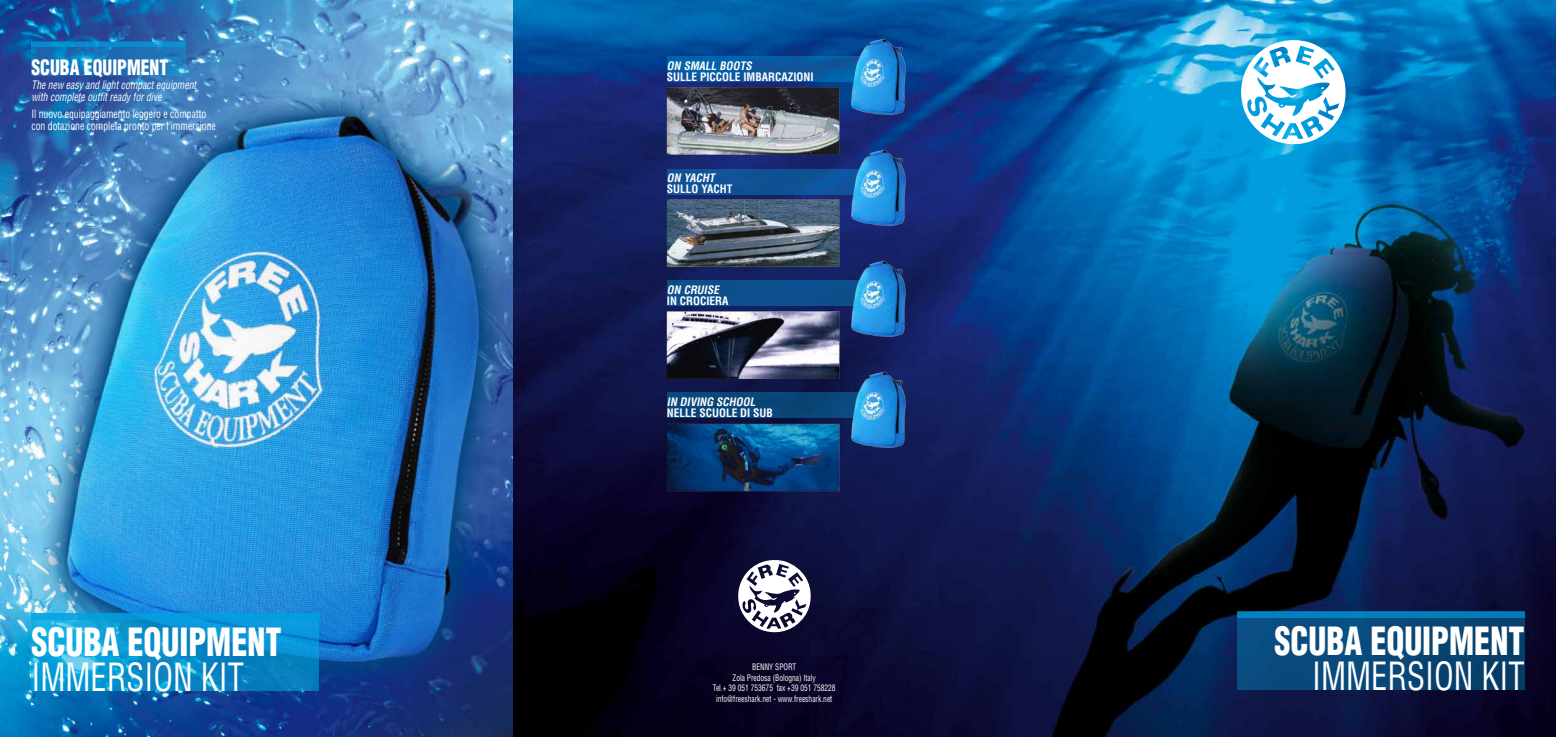
<style>
.page{position:relative;width:1556px;height:737px;background:#fff}
.page>*{position:absolute;margin:0;border:0;box-sizing:border-box;transform-origin:0 0}
.t1{font:900 condensed 37.89px "Helvetica";color:#fff;scale:.85 1}
.t2{font:condensed 37.89px "Helvetica";color:#fff;scale:.85 1}
.t3{font:900 condensed 20.74px "Helvetica";color:#fff;scale:.85 1}
.t4{font:condensed 11.38px/12.1px "Helvetica";color:#fff;scale:.85 1}
.t5{font:italic condensed 11.38px/12.1px "Helvetica";color:#fff;scale:.85 1}
.t6{font:700 condensed 11.38px "Helvetica";color:#fff}
.t7{font:italic 700 condensed 11.38px "Helvetica";color:#fff}
.t8{font:condensed 8.75px/10.5px "Helvetica";color:#fff;text-align:center;scale:.85 1}
</style>
<div class="page">
<img style="left:0;top:0;width:513px;height:737px">
<img style="left:513px;top:0;width:1042px;height:737px">
<img style="left:626px;top:3px;width:295px;height:590px">
<svg style="left:735px;top:558px;width:77px;height:77px"></svg>
<svg style="left:1237px;top:37px;width:111px;height:111px"></svg>
<div style="left:667px;top:56px;width:222px;height:26px;background:linear-gradient(to bottom,#045fa5,#0e569c)"></div>
<div style="left:667px;top:169px;width:222px;height:26px;background:linear-gradient(to bottom,#0f5297,#0f5296)"></div>
<div style="left:667px;top:280px;width:222px;height:26px;background:#0d508d"></div>
<div style="left:667px;top:393px;width:222px;height:25px;background:#0a4679"></div>
<img style="left:843px;top:26px;width:70px;height:98px">
<img style="left:843px;top:137px;width:70px;height:98px">
<img style="left:843px;top:248px;width:70px;height:98px">
<img style="left:843px;top:359px;width:70px;height:98px">
<div style="left:1236px;top:612px;width:288px;height:77px;background:linear-gradient(to right,#0a5086,#073e69)"></div>
<div style="left:1236px;top:612px;width:288px;height:6px;background:#037fbb"></div>
<svg style="left:32px;top:47px;width:154px;height:29px;background:#1d76b8"></svg>
<svg style="left:32px;top:42px;width:154px;height:5px"></svg>
<svg style="left:32px;top:619px;width:287px;height:72px;background:#0c94d0"></svg>
<div style="left:32px;top:613px;width:287px;height:6px;background:#009ee0"></div>
<h2 class="t3" style="left:32px;top:54px;width:162px">SCUBA EQUIPMENT</h2>
<h3 class="t5" style="left:32px;top:79px;width:198px">Thenew easyand lightcompactequipment with completeoutfitreadyfordive</h3>
<h3 class="t4" style="left:32px;top:108px;width:218px">Il nuovo equipaggiamento leggero e compatto con dotazione completa pronto per l’immersione</h3>
<h1 class="t1" style="left:32px;top:618px;width:296px">SCUBA EQUIPMENT</h1>
<h1 class="t2" style="left:32px;top:653px;width:251px">IMMERSION KIT</h1>
<h3 class="t7" style="left:667px;top:59px;width:89px">ON SMALL BOOTS</h3>
<h3 class="t6" style="left:667px;top:70px;width:148px">SULLE PICCOLE IMBARCAZIONI</h3>
<h3 class="t7" style="left:667px;top:171px;width:52px">O N YACHT</h3>
<h3 class="t6" style="left:667px;top:182px;width:67px">SULLO YACHT</h3>
<h3 class="t7" style="left:667px;top:283px;width:56px">ON CRUISE</h3>
<h3 class="t6" style="left:667px;top:294px;width:63px">IN CROCIERA</h3>
<h3 class="t7" style="left:667px;top:395px;width:92px">IN DIVING SCHOOL</h3>
<h3 class="t6" style="left:667px;top:406px;width:107px">NELLE SCUOLE DI SUB</h3>
<p class="t8" style="left:712px;top:661px;width:146px">BENNY SPORT<br>Zola Predosa (Bologna) Italy<br>Tel.+ 39 051 753675 fax +39 051 758228 info@freeshark.net - www.freeshark.net</p>
<h1 class="t1" style="left:1274px;top:616px;width:296px">SCUBA EQUIPMENT</h1>
<h1 class="t2" style="left:1311px;top:652px;width:251px">IMMERSION KIT</h1>
</div>
